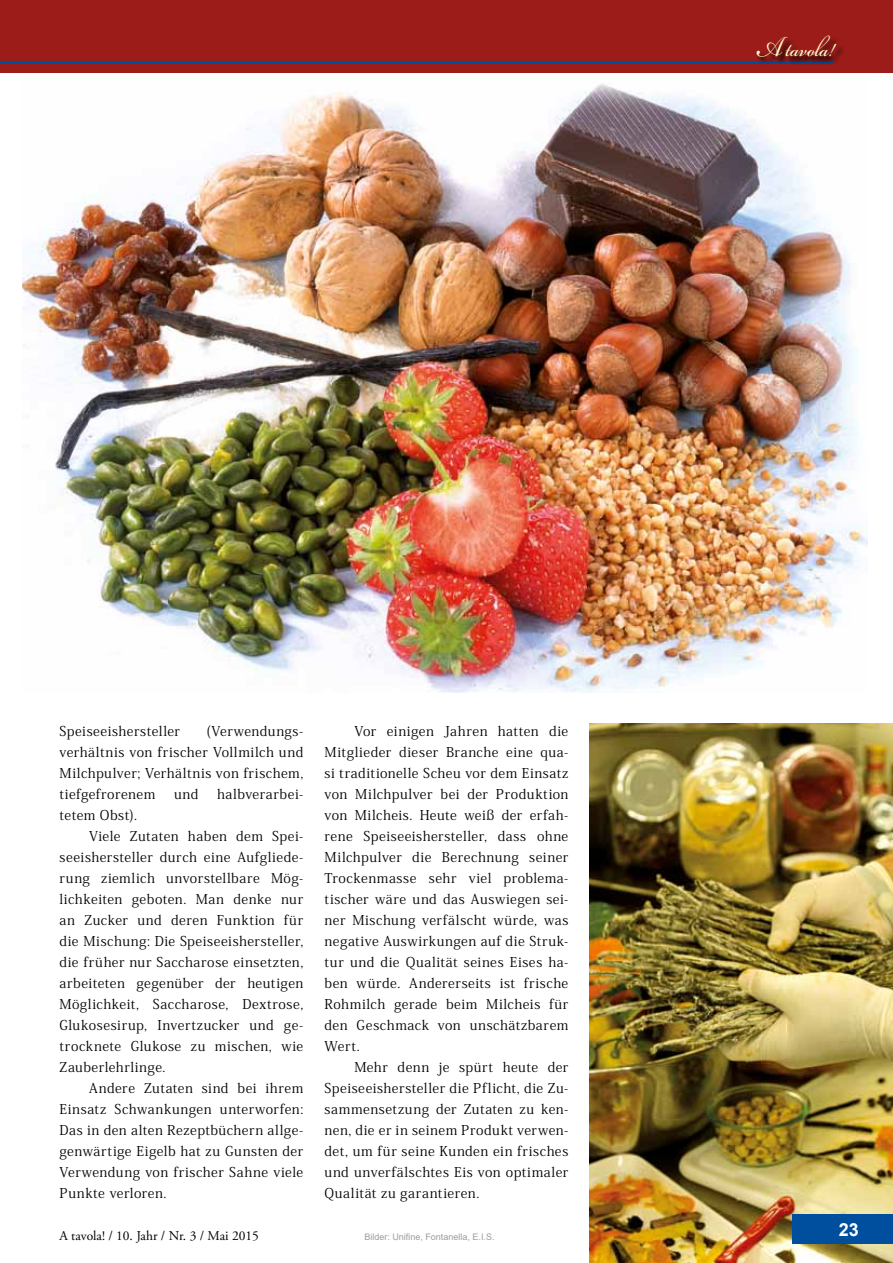
<style>
.page{position:relative;width:893px;height:1263px;background:#fff}
.page>*{position:absolute;margin:0;border:0;box-sizing:border-box;transform-origin:0 0}
.t1{font:italic 36px "Bickham Script Pro";color:#fff7c8;scale:.85 1}
.t2{font:700 18px "Arial";color:#fff}
.t3{font:13.5px/21px "Koz Min Pro";letter-spacing:.03em;color:#000;text-align:justify}
.t4{font:13.5px "Adobe Garamond Pro";color:#000}
.t5{font:9px "Arial";color:#9d9d9c}
.s1{font-size:45px}
</style>
<div class="page">
<div style="left:0;top:0;width:893px;height:73px;background:#9b1c18"></div>
<hr style="left:0;top:61px;width:833px;height:3px;background:#004f9f">
<svg style="left:756px;top:38px;width:87px;height:26px"></svg>
<img style="left:23px;top:83px;width:844px;height:609px">
<img style="left:590px;top:723px;width:303px;height:540px">
<div style="left:792px;top:1214px;width:101px;height:30px;background:#004f9f"></div>
<h1 class="t1" style="left:756px;top:23px;width:113px"><span class="s1">A</span>tavola!</h1>
<p class="t3" style="left:60px;top:720px;width:245px;text-indent:147px">(Verwendungs&shy;verhältnis von frischer Vollmilch und Milchpulver; Verhältnis von frischem, tiefgefrorenem</p>
<p class="t3" style="left:60px;top:720px;width:122px">Speiseeishersteller</p>
<p class="t3" style="left:174px;top:783px;width:26px">und</p>
<p class="t3" style="left:217px;top:783px;width:88px">halbverarbei-</p>
<p class="t3" style="left:60px;top:804px;width:79px">tetem Obst).</p>
<p class="t3" style="left:89px;top:825px;width:216px">Viele Zutaten haben dem Spei-</p>
<p class="t3" style="left:60px;top:846px;width:245px">seeishersteller durch eine Aufgliede-</p>
<p class="t3" style="left:60px;top:867px;width:245px">rung ziemlich unvorstellbare Mög-</p>
<p class="t3" style="left:60px;top:888px;width:245px">lichkeiten geboten. Man denke nur</p>
<p class="t3" style="left:60px;top:909px;width:245px">an Zucker und deren Funktion für</p>
<p class="t3" style="left:60px;top:930px;width:245px">die Mischung: Die Speiseeishersteller,</p>
<p class="t3" style="left:60px;top:951px;width:245px">die früher nur Saccharose einsetzten,</p>
<p class="t3" style="left:60px;top:972px;width:245px">arbeiteten gegenüber der heutigen</p>
<p class="t3" style="left:60px;top:993px;width:245px">Möglichkeit, Saccharose, Dextrose,</p>
<p class="t3" style="left:60px;top:1014px;width:245px">Glukosesirup, Invertzucker und ge-</p>
<p class="t3" style="left:60px;top:1035px;width:245px">trocknete Glukose zu mischen, wie</p>
<p class="t3" style="left:60px;top:1056px;width:108px">Zauberlehrlinge.</p>
<p class="t3" style="left:89px;top:1077px;width:216px">Andere Zutaten sind bei ihrem</p>
<p class="t3" style="left:60px;top:1098px;width:245px">Einsatz Schwankungen unterworfen:</p>
<p class="t3" style="left:60px;top:1119px;width:245px">Das in den alten Rezeptbüchern allge-</p>
<p class="t3" style="left:60px;top:1140px;width:245px">genwärtige Eigelb hat zu Gunsten der</p>
<p class="t3" style="left:60px;top:1161px;width:245px">Verwendung von frischer Sahne viele</p>
<p class="t3" style="left:60px;top:1182px;width:108px">Punkte verloren.</p>
<p class="t4" style="left:60px;top:1227px;width:201px">A tavola! / 10. Jahr / Nr. 3 / Mai 2015</p>
<p class="t3" style="left:325px;top:720px;width:245px;text-indent:30px">Vor einigen Jahren hatten die Mitglieder dieser Branche eine qua&shy;si traditionelle Scheu vor dem Einsatz von Milchpulver bei der Produktion von Milcheis. Heute weiß der erfah&shy;rene Speiseeishersteller, dass ohne Milchpulver die Berechnung seiner Trockenmasse sehr viel problema&shy;tischer wäre und das Auswiegen sei&shy;ner Mischung verfälscht würde, was negative Auswirkungen auf die Struk&shy;tur und die Qualität seines Eises ha&shy;ben würde. Andererseits ist frische Rohmilch gerade beim Milcheis für den Geschmack von unschätzbarem Wert.</p>
<p class="t3" style="left:325px;top:1056px;width:245px;text-indent:30px">Mehr denn je spürt heute der Speiseeishersteller die Pflicht, die Zu&shy;sammensetzung der Zutaten zu ken&shy;nen, die er in seinem Produkt verwen&shy;det, um für seine Kunden ein frisches und unverfälschtes Eis von optimaler Qualität zu garantieren.</p>
<p class="t5" style="left:364px;top:1230px;width:132px">Bilder: Unifine, Fontanella, E.I.S.</p>
<h2 class="t2" style="left:839px;top:1217px;width:22px">23</h2>
</div>
